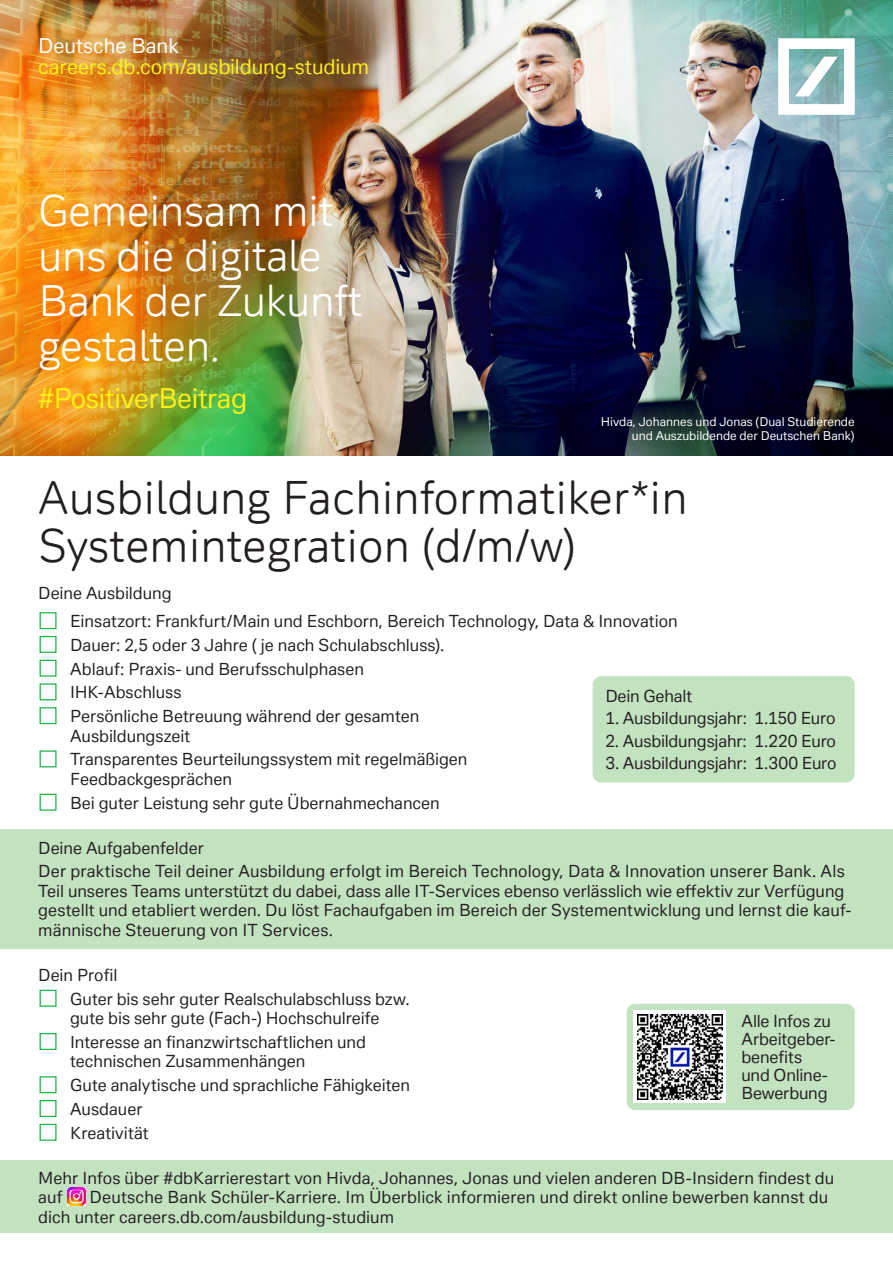
<style>
.page{position:relative;width:893px;height:1263px;background:#fff}
.page>*{position:absolute;margin:0;border:0;box-sizing:border-box;transform-origin:0 0}
.t1{font:45px/48px "Deutsche Bank Display";color:#231f20}
.t2{font:42px/45px "Deutsche Bank Display";letter-spacing:-.01em;color:#fff}
.t3{font:27px "Deutsche Bank Text";letter-spacing:-.01em;color:#fff116}
.t4{font:20.25px "Deutsche Bank Text";letter-spacing:-.005em;color:#fff116}
.t5{font:20.25px "Deutsche Bank Text";color:#fff}
.t6{font:16.5px/23.7px "Deutsche Bank Text";color:#231f20}
.t7{font:12px/14.2px "Deutsche Bank Text";color:#fff;text-align:right}
</style>
<div class="page">
<img style="left:0;top:0;width:893px;height:455px">
<div style="left:0;top:830px;width:893px;height:119px;background:#c3e2c0"></div>
<div style="left:0;top:1160px;width:893px;height:72px;background:#c3e2c0"></div>
<div style="left:40px;top:612px;width:17px;height:17px;border:1px solid #23b24b"></div>
<div style="left:40px;top:636px;width:17px;height:17px;border:1px solid #23b24b"></div>
<div style="left:40px;top:660px;width:17px;height:17px;border:1px solid #23b24b"></div>
<div style="left:40px;top:683px;width:17px;height:17px;border:1px solid #23b24b"></div>
<div style="left:40px;top:707px;width:17px;height:17px;border:1px solid #23b24b"></div>
<div style="left:40px;top:750px;width:17px;height:17px;border:1px solid #23b24b"></div>
<div style="left:40px;top:794px;width:17px;height:17px;border:1px solid #23b24b"></div>
<div style="left:40px;top:990px;width:17px;height:17px;border:1px solid #23b24b"></div>
<div style="left:40px;top:1033px;width:17px;height:17px;border:1px solid #23b24b"></div>
<div style="left:40px;top:1076px;width:17px;height:17px;border:1px solid #23b24b"></div>
<div style="left:40px;top:1100px;width:17px;height:17px;border:1px solid #23b24b"></div>
<div style="left:40px;top:1124px;width:17px;height:17px;border:1px solid #23b24b"></div>
<img style="left:68px;top:1187px;width:18px;height:17px">
<svg style="left:68px;top:1204px;width:18px;height:1px"></svg>
<svg style="left:778px;top:38px;width:77px;height:77px"></svg>
<div style="left:593px;top:676px;width:262px;height:106px;background:#c3e2c0;border-radius:9px"></div>
<div style="left:627px;top:1004px;width:228px;height:106px;background:#c3e2c0;border-radius:9px"></div>
<div style="left:634px;top:1011px;width:92px;height:92px;background:#fff"></div>
<img style="left:637px;top:1014px;width:86px;height:86px">
<p class="t5" style="left:38px;top:33px;width:142px">Deutsche Bank</p>
<p class="t4" style="left:38px;top:53px;width:332px">careers.db.com/ausbildung-studium</p>
<h2 class="t2" style="left:38px;top:188px;width:326px">Gemeinsam mit uns die digitale<br>Bank der Zukunft gestalten.</h2>
<h3 class="t3" style="left:38px;top:381px;width:210px">#PositiverBeitrag</h3>
<p class="t7" style="left:601px;top:414px;width:255px">Hivda, Johannes und Jonas (Dual Studierende und Auszubildende der Deutschen Bank)</p>
<h1 class="t1" style="left:38px;top:473px;width:651px">Ausbildung Fachinformatiker*in<br>Systemintegration (d/m/w)</h1>
<p class="t6" style="left:70px;top:579px;width:609px;line-height:28px;text-indent:-32px">Deine Ausbildung<br>Einsatzort: Frankfurt/Main und Eschborn, Bereich Technology, Data &amp; Innovation</p>
<p class="t6" style="left:70px;top:633px;width:376px">Dauer: 2,5 oder 3 Jahre ( je nach Schulabschluss).<br>Ablauf: Praxis- und Berufsschulphasen IHK-Abschluss<br>Persönliche Betreuung während der gesamten</p>
<p class="t6" style="left:70px;top:723px;width:399px">Ausbildungszeit<br>Transparentes Beurteilungssystem mit regelmäßigen</p>
<p class="t6" style="left:70px;top:767px;width:371px">Feedbackgesprächen<br>Bei guter Leistung sehr gute Übernahmechancen</p>
<p class="t6" style="left:38px;top:835px;width:808px">Deine Aufgabenfelder<br>Der praktische Teil deiner Ausbildung erfolgt im Bereich Technology, Data &amp; Innovation unserer Bank. Als</p>
<p class="t6" style="left:38px;top:881px;width:815px;line-height:19.5px">Teil unseres Teams unterstützt du dabei, dass alle IT-Services ebenso verlässlich wie effektiv zur Verfügung gestellt und etabliert werden. Du löst Fachaufgaben im Bereich der Systementwicklung und lernst die kauf&shy;männische Steuerung von IT Services.</p>
<p class="t6" style="left:70px;top:963px;width:341px;text-indent:-32px">Dein Profil<br>Guter bis sehr guter Realschulabschluss bzw.</p>
<p class="t6" style="left:70px;top:1006px;width:311px">gute bis sehr gute (Fach-) Hochschulreife<br>Interesse an finanzwirtschaftlichen und</p>
<p class="t6" style="left:70px;top:1049px;width:341px">technischen Zusammenhängen<br>Gute analytische und sprachliche Fähigkeiten<br>Ausdauer<br>Kreativität</p>
<p class="t6" style="left:38px;top:1168px;width:798px;line-height:19.5px">Mehr Infos über #dbKarrierestart von Hivda, Johannes, Jonas und vielen anderen DB-Insidern findest du auf</p>
<p class="t6" style="left:605px;top:684px;width:88px">Dein Gehalt</p>
<p class="t6" style="left:605px;top:706px;width:232px">1. Ausbildungsjahr: 1.150 Euro</p>
<p class="t6" style="left:605px;top:728px;width:232px">2. Ausbildungsjahr: 1.220 Euro</p>
<p class="t6" style="left:605px;top:751px;width:233px">3. Ausbildungsjahr: 1.300 Euro</p>
<p class="t6" style="left:741px;top:1012px;width:96px;line-height:18px">Alle Infos zu<br>Arbeitgeber&shy;benefits<br>und Online-<br>Bewerbung</p>
<p class="t6" style="left:38px;top:1187px;width:792px;line-height:19.5px;text-indent:51px">Deutsche Bank Schüler-Karriere. Im Überblick informieren und direkt online bewerben kannst du dich unter careers.db.com/ausbildung-studium</p>
</div>
